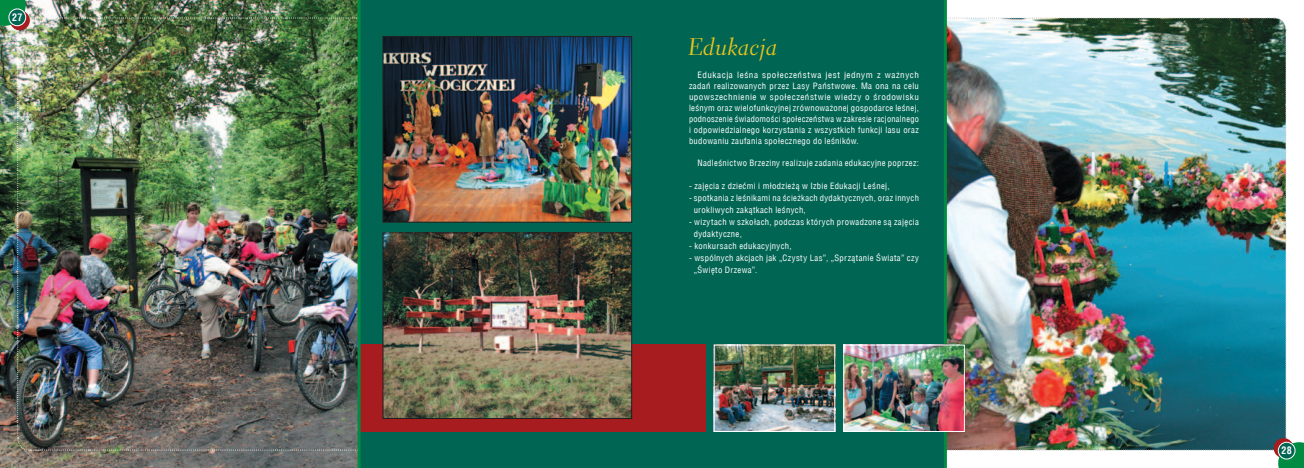
<style>
.page{position:relative;width:1304px;height:468px;background:#fff}
.page>*{position:absolute;margin:0;border:0;box-sizing:border-box;transform-origin:0 0}
.t1{font:24px "Transit 521 PL Cursive";color:#e8c31d}
.t2{font:700 10px "Switzerland Condensed";color:#fff}
.t3{font:8.5px/11px "Switzerland Condensed";letter-spacing:.04em;color:#fff;text-align:justify;scale:1.07 1}
.t4{font:8.5px/12px "Switzerland Condensed";letter-spacing:.04em;color:#fff}
</style>
<div class="page">
<img style="left:0;top:0;width:1304px;height:468px">
<div style="left:359px;top:0;width:586px;height:468px;background:#006553"></div>
<div style="left:1278px;top:442px;width:17px;height:17px;background:#006553;border-radius:50%"></div>
<div style="left:1278px;top:442px;width:17px;height:17px;border:1px solid #fff;border-radius:50%"></div>
<div style="left:9px;top:9px;width:17px;height:17px;background:#006553;border-radius:50%"></div>
<div style="left:8px;top:8px;width:18px;height:18px;border:1px solid #fff;border-radius:50%"></div>
<hr style="left:944px;top:0;width:3px;height:468px;background:#008b43">
<div style="left:361px;top:344px;width:345px;height:88px;background:#a61c1f"></div>
<img style="left:716px;top:346px;width:117px;height:84px">
<div style="left:714px;top:344px;width:121px;height:88px;border:1px solid #fff"></div>
<img style="left:845px;top:346px;width:118px;height:84px">
<div style="left:843px;top:344px;width:122px;height:88px;border:1px solid #fff"></div>
<hr style="left:358px;top:0;width:3px;height:468px;background:#008b43">
<img style="left:384px;top:234px;width:246px;height:183px">
<div style="left:382px;top:232px;width:250px;height:187px;border:1px solid #231f20"></div>
<img style="left:384px;top:38px;width:246px;height:183px">
<div style="left:382px;top:36px;width:250px;height:187px;border:1px solid #231f20"></div>
<p class="t2" style="left:12px;top:11px;width:12px">27</p>
<h1 class="t1" style="left:688px;top:32px;width:91px">Edukacja</h1>
<p class="t3" style="left:689px;top:69px;width:216px;text-indent:9px">Edukacja leśna społeczeństwa jest jednym z ważnych zadań realizowanych przez Lasy Państwowe. Ma ona na celu upowszechnienie w społeczeństwie wiedzy o środowisku leśnym oraz wielofunkcyjnej zrównoważonej gospodarce leśnej, podnoszenie świadomości społeczeństwa w zakresie racjonalnego i odpowiedzialnego korzystania z wszystkich funkcji lasu oraz budowaniu zaufania społecznego do leśników.</p>
<p class="t4" style="left:697px;top:157px;width:223px">Nadleśnictwo Brzeziny realizuje zadania edukacyjne poprzez:</p>
<p class="t4" style="left:689px;top:180px;width:202px">- zajęcia z dziećmi i młodzieżą w Izbie Edukacji Leśnej,</p>
<p class="t4" style="left:694px;top:192px;width:227px;text-indent:-5px">- spotkania z leśnikami na ścieżkach dydaktycznych, oraz innych urokliwych zakątkach leśnych,</p>
<p class="t4" style="left:694px;top:216px;width:227px;text-indent:-5px">- wizytach w szkołach, podczas których prowadzone są zajęcia dydaktyczne,</p>
<p class="t4" style="left:689px;top:240px;width:104px">- konkursach edukacyjnych,</p>
<p class="t4" style="left:694px;top:252px;width:227px;text-indent:-5px">- wspólnych akcjach jak „Czysty Las”, „Sprzątanie Świata” czy „Święto Drzewa”.</p>
<p class="t2" style="left:1282px;top:444px;width:12px">28</p>
</div>
